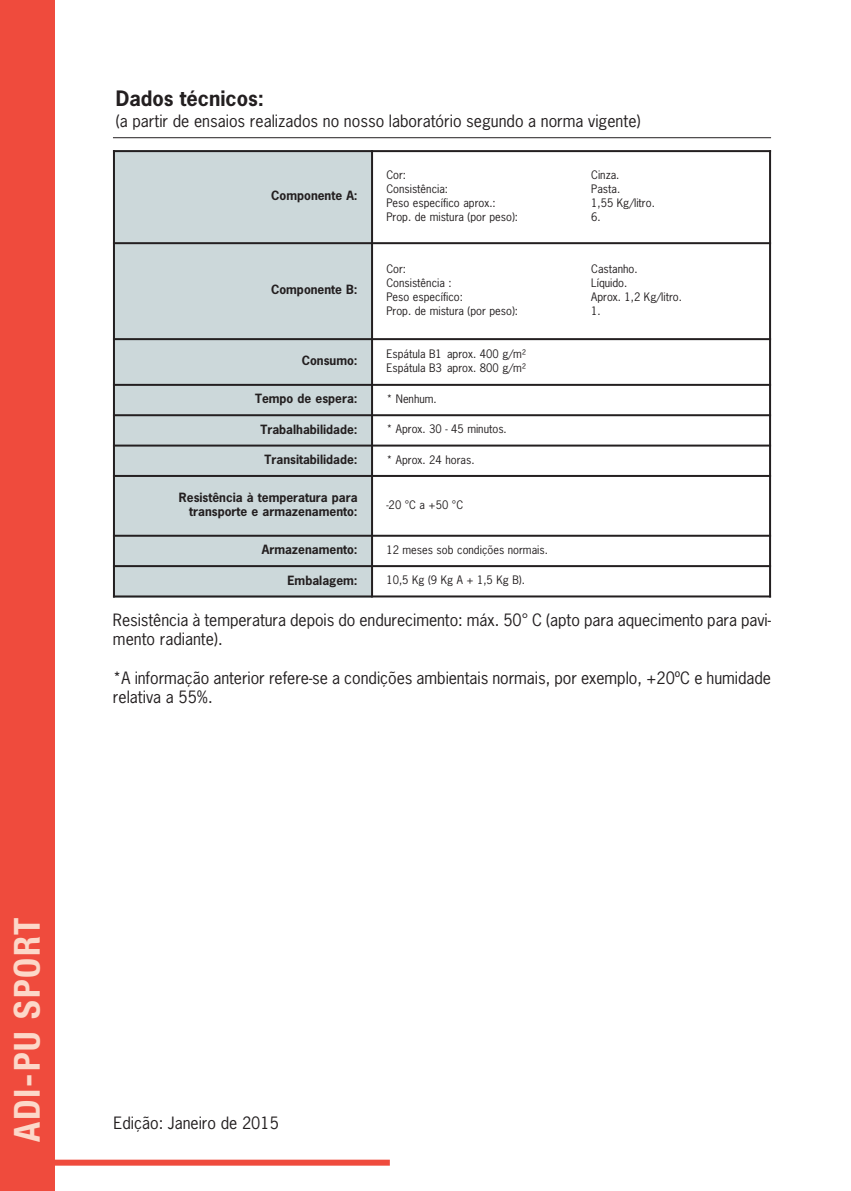
<style>
.page{position:relative;width:851px;height:1191px;background:#fff}
.page>*{position:absolute;margin:0;border:0;box-sizing:border-box;transform-origin:0 0}
.t1{font:700 condensed 36px "Helvetica Neue";letter-spacing:.05em;color:#fcd8c9}
.t2{font:700 20px "News Gothic Std";color:#231f20}
.t3{font:16px/19.2px "News Gothic Std";letter-spacing:-.005em;color:#231f20}
.t4{font:700 12px/14.4px "News Gothic Std";color:#231f20;text-align:right}
.t5{font:11px/14px "News Gothic Std";color:#231f20}
</style>
<div class="page">
<div style="left:0;top:0;width:55px;height:1191px;background:#ef4b3d"></div>
<div style="left:0;top:1159px;width:390px;height:6px;background:#ef4b3d"></div>
<div style="left:113px;top:150px;width:259px;height:93px;background:#ccd8da"></div>
<div style="left:113px;top:243px;width:259px;height:96px;background:#ccd8da"></div>
<div style="left:113px;top:339px;width:259px;height:46px;background:#ccd8da"></div>
<div style="left:113px;top:385px;width:259px;height:30px;background:#ccd8da"></div>
<div style="left:113px;top:415px;width:259px;height:30px;background:#ccd8da"></div>
<div style="left:113px;top:445px;width:259px;height:31px;background:#ccd8da"></div>
<div style="left:113px;top:476px;width:259px;height:60px;background:#ccd8da"></div>
<div style="left:113px;top:536px;width:259px;height:30px;background:#ccd8da"></div>
<div style="left:113px;top:566px;width:259px;height:31px;background:#ccd8da"></div>
<hr style="left:113px;top:150px;width:2px;height:447px;background:#231f20">
<hr style="left:371px;top:150px;width:2px;height:447px;background:#231f20">
<hr style="left:769px;top:150px;width:2px;height:447px;background:#231f20">
<hr style="left:113px;top:150px;width:658px;height:2px;background:#231f20">
<hr style="left:113px;top:242px;width:658px;height:2px;background:#231f20">
<hr style="left:113px;top:338px;width:658px;height:2px;background:#231f20">
<hr style="left:113px;top:384px;width:658px;height:2px;background:#231f20">
<hr style="left:113px;top:414px;width:658px;height:2px;background:#231f20">
<hr style="left:113px;top:444px;width:658px;height:2px;background:#231f20">
<hr style="left:113px;top:475px;width:658px;height:2px;background:#231f20">
<hr style="left:113px;top:535px;width:658px;height:2px;background:#231f20">
<hr style="left:113px;top:565px;width:658px;height:2px;background:#231f20">
<hr style="left:113px;top:595px;width:658px;height:2px;background:#231f20">
<hr style="left:113px;top:137px;width:658px;height:1px;background:#231f20">
<h2 class="t2" style="left:116px;top:88px;width:150px">Dados técnicos:</h2>
<h3 class="t3" style="left:116px;top:112px;width:526px">(a partir de ensaios realizados no nosso laboratório segundo a norma vigente)</h3>
<p class="t4" style="left:271px;top:189px;width:88px">Componente A:</p>
<p class="t4" style="left:271px;top:283px;width:88px">Componente B:</p>
<p class="t5" style="left:386px;top:168px;width:21px">Cor:</p>
<p class="t5" style="left:591px;top:168px;width:30px">Cinza.</p>
<p class="t5" style="left:386px;top:182px;width:63px">Consistência:</p>
<p class="t5" style="left:591px;top:182px;width:30px">Pasta.</p>
<p class="t5" style="left:386px;top:196px;width:111px">Peso específico aprox.:</p>
<p class="t5" style="left:591px;top:196px;width:65px">1,55 Kg/litro.</p>
<p class="t5" style="left:386px;top:210px;width:133px">Prop. de mistura (por peso):</p>
<p class="t5" style="left:591px;top:210px;width:11px">6.</p>
<p class="t5" style="left:386px;top:262px;width:21px">Cor:</p>
<p class="t5" style="left:591px;top:262px;width:48px">Castanho.</p>
<p class="t5" style="left:386px;top:276px;width:67px">Consistência :</p>
<p class="t5" style="left:591px;top:276px;width:38px">Líquido.</p>
<p class="t5" style="left:386px;top:290px;width:78px">Peso específico:</p>
<p class="t5" style="left:591px;top:290px;width:92px">Aprox. 1,2 Kg/litro.</p>
<p class="t5" style="left:386px;top:304px;width:133px">Prop. de mistura (por peso):</p>
<p class="t5" style="left:591px;top:304px;width:11px">1.</p>
<p class="t4" style="left:302px;top:354px;width:57px">Consumo:</p>
<p class="t5" style="left:386px;top:347px;width:141px">Espátula B1 aprox. 400 g/m²<br>Espátula B3 aprox. 800 g/m²</p>
<p class="t4" style="left:255px;top:392px;width:104px">Tempo de espera:</p>
<p class="t5" style="left:386px;top:392px;width:52px">* Nenhum.</p>
<p class="t4" style="left:260px;top:422px;width:99px">Trabalhabilidade:</p>
<p class="t5" style="left:386px;top:423px;width:122px">* Aprox. 30 - 45 minutos.</p>
<p class="t4" style="left:264px;top:453px;width:95px">Transitabilidade:</p>
<p class="t5" style="left:386px;top:453px;width:90px">* Aprox. 24 horas.</p>
<p class="t4" style="left:179px;top:490px;width:180px">Resistência à temperatura para transporte e armazenamento:</p>
<p class="t5" style="left:386px;top:498px;width:78px">-20 °C a +50 °C</p>
<p class="t4" style="left:262px;top:543px;width:97px">Armazenamento:</p>
<p class="t5" style="left:386px;top:543px;width:163px">12 meses sob condições normais.</p>
<p class="t4" style="left:287px;top:573px;width:72px">Embalagem:</p>
<p class="t5" style="left:386px;top:573px;width:140px">10,5 Kg (9 Kg A + 1,5 Kg B).</p>
<h3 class="t3" style="left:113px;top:611px;width:659px">Resistência à temperatura depois do endurecimento: máx. 50° C (apto para aquecimento para pavi&shy;mento radiante).</h3>
<h3 class="t3" style="left:113px;top:668px;width:659px">*A informação anterior refere-se a condições ambientais normais, por exemplo, +20ºC e humidade relativa a 55%.</h3>
<h1 class="t1" style="left:-3px;top:1141px;width:225px;rotate:-90deg">ADI-PU SPORT</h1>
<h3 class="t3" style="left:113px;top:1113px;width:167px">Edição: Janeiro de 2015</h3>
</div>
